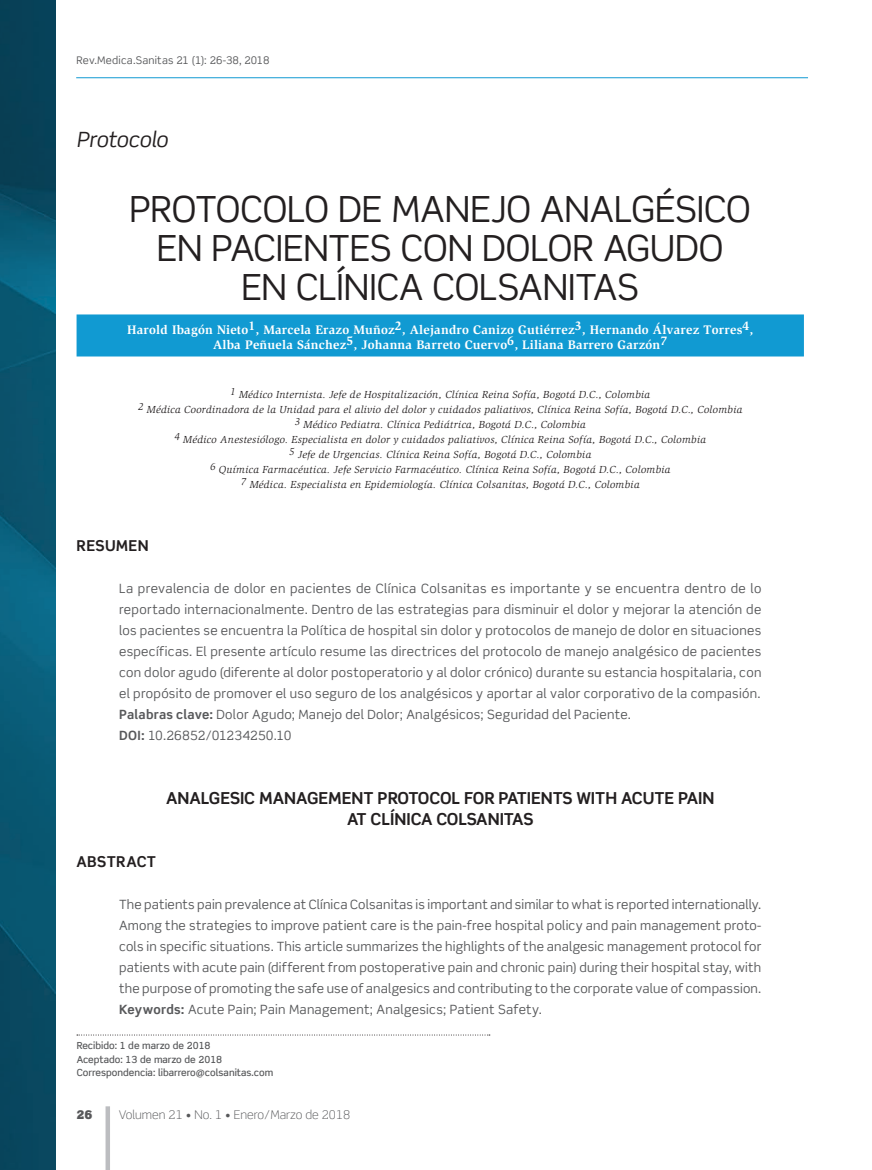
<style>
.page{position:relative;width:872px;height:1170px;background:#fff}
.page>*{position:absolute;margin:0;border:0;box-sizing:border-box;transform-origin:0 0}
.t1{font:36px/39px "Scene Std";letter-spacing:-.01em;color:#231f20;text-align:center}
.t2{font:italic 21px "Scene Std";letter-spacing:-.015em;color:#231f20}
.t3{font:700 16.5px/21px "Scene Std";letter-spacing:-.005em;color:#231f20;text-align:center}
.t4{font:700 15px "Scene Std";letter-spacing:.02em;color:#231f20}
.t5{font:12.75px/21px "Scene Std";letter-spacing:.025em;color:#57585a}
.t6{font:700 12.75px/15px "Slimbach Std";letter-spacing:.015em;color:#fff;text-align:center}
.t7{font:300 12px "Scene Std";color:#57585a}
.t8{font:900 12px "Scene Std";color:#57585a}
.t9{font:italic 10.5px/15px "Slimbach Std";letter-spacing:.03em;color:#231f20;text-align:center}
.t10{font:10.5px "Scene Std";letter-spacing:.02em;color:#57585a}
.t11{font:500 9.75px/13.5px "Scene Std";color:#57585a}
.s1{font-style:inherit}
.s2{font-weight:700}
</style>
<div class="page">
<hr style="left:106px;top:1106px;width:4px;height:63px;background:#bcbdc0">
<hr style="left:76px;top:77px;width:732px;height:1px;background:#119ad2">
<img style="left:0;top:0;width:55px;height:1169px">
<svg style="left:77px;top:1034px;width:413px;height:1px"></svg>
<div style="left:77px;top:314px;width:727px;height:42px;background:#119ad2"></div>
<p class="t10" style="left:77px;top:53px;width:194px">Rev.Medica.Sanitas <span class="s1">21 (1): 26-38, 2018</span></p>
<h2 class="t2" style="left:77px;top:127px;width:93px">Protocolo</h2>
<h1 class="t1" style="left:129px;top:189px;width:623px">PROTOCOLO DE MANEJO ANALGÉSICO<br>EN PACIENTES CON DOLOR AGUDO<br>EN CLÍNICA COLSANITAS</h1>
<p class="t6" style="left:127px;top:322px;width:627px">Harold Ibagón Nieto1, Marcela Erazo Muñoz2, Alejandro Canizo Gutiérrez3, Hernando Álvarez Torres4,<br>Alba Peñuela Sánchez5, Johanna Barreto Cuervo6, Liliana Barrero Garzón7</p>
<p class="t9" style="left:138px;top:387px;width:606px">1 Médico Internista. Jefe de Hospitalización, Clínica Reina Sofía, Bogotá D.C., Colombia<br>2 Médica Coordinadora de la Unidad para el alivio del dolor y cuidados paliativos, Clínica Reina Sofía, Bogotá D.C., Colombia 3 Médico Pediatra. Clínica Pediátrica, Bogotá D.C., Colombia<br>4 Médico Anestesiólogo. Especialista en dolor y cuidados paliativos, Clínica Reina Sofía, Bogotá D.C., Colombia<br>5 Jefe de Urgencias. Clínica Reina Sofía, Bogotá D.C., Colombia<br>6 Química Farmacéutica. Jefe Servicio Farmacéutico. Clínica Reina Sofía, Bogotá D.C., Colombia<br>7 Médica. Especialista en Epidemiología. Clínica Colsanitas, Bogotá D.C., Colombia</p>
<p class="t4" style="left:77px;top:536px;width:74px">RESUMEN</p>
<p class="t5" style="left:119px;top:578px;width:644px">La prevalencia de dolor en pacientes de Clínica Colsanitas es importante y se encuentra dentro de lo reportado internacionalmente. Dentro de las estrategias para disminuir el dolor y mejorar la atención de los pacientes se encuentra la Política de hospital sin dolor y protocolos de manejo de dolor en situaciones específicas. El presente artículo resume las directrices del protocolo de manejo analgésico de pacientes con dolor agudo (diferente al dolor postoperatorio y al dolor crónico) durante su estancia hospitalaria, con el propósito de promover el uso seguro de los analgésicos y aportar al valor corporativo de la compasión.<br><span class="s2">Palabras clave:</span> Dolor Agudo; Manejo del Dolor; Analgésicos; Seguridad del Paciente.<br><span class="s2">DOI:</span> 10.26852/01234250.10</p>
<p class="t3" style="left:166px;top:786px;width:550px">ANALGESIC MANAGEMENT PROTOCOL FOR PATIENTS WITH ACUTE PAIN<br>AT CLÍNICA COLSANITAS</p>
<p class="t4" style="left:77px;top:851px;width:81px">ABSTRACT</p>
<p class="t5" style="left:119px;top:893px;width:644px;text-align:justify">The patients pain prevalence at Clínica Colsanitas is important and similar to what is reported internationally.<br>Among the strategies to improve patient care is the pain-free hospital policy and pain management proto&shy;cols in specific situations. This article summarizes the highlights of the analgesic management protocol for patients with acute pain (different from postoperative pain and chronic pain) during their hospital stay, with the purpose of promoting the safe use of analgesics and contributing to the corporate value of compassion.<br><span class="s2">Keywords:</span> Acute Pain; Pain Management; Analgesics; Patient Safety.</p>
<p class="t11" style="left:77px;top:1038px;width:198px">Recibido: 1 de marzo de 2018<br>Aceptado: 13 de marzo de 2018<br>Correspondencia: libarrero@colsanitas.com</p>
<p class="t8" style="left:76px;top:1106px;width:18px">26</p>
<p class="t7" style="left:119px;top:1106px;width:233px">Volumen 21 • No. 1 • Enero/Marzo de 2018</p>
</div>
